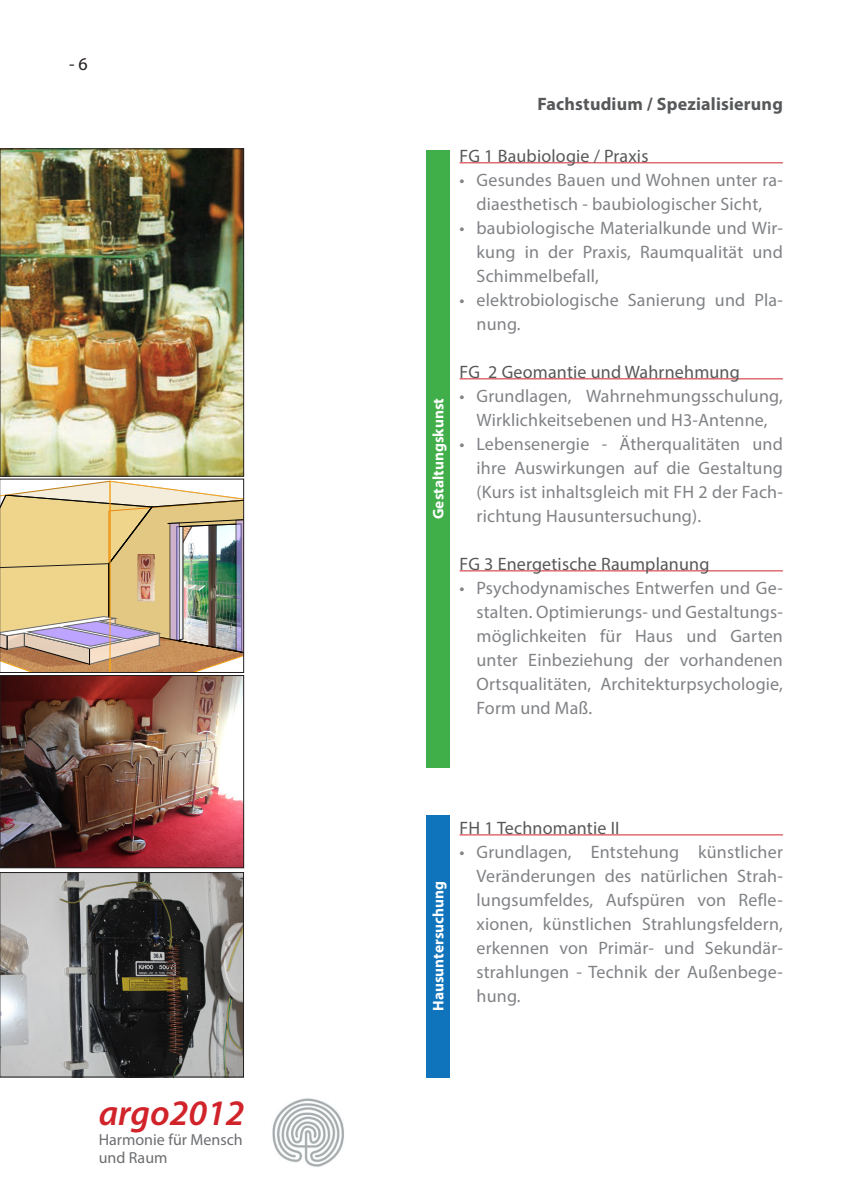
<style>
.page{position:relative;width:851px;height:1202px;background:#fff}
.page>*{position:absolute;margin:0;border:0;box-sizing:border-box;transform-origin:0 0}
.t1{font:italic 600 36px "Myriad Pro";color:#d1232a}
.t2{font:18px/24px "Myriad Pro";letter-spacing:.01em;color:#808285;text-align:justify}
.t3{font:18px "Myriad Pro";letter-spacing:.01em;color:#57585a}
.t4{font:700 18px "Myriad Pro";letter-spacing:.01em;color:#57585a}
.t5{font:18px "Myriad Pro";color:#231f20}
.t6{font:16px/18px "Myriad Pro";color:#6c6d70}
.t7{font:700 15.4px "Myriad Pro";color:#fff}
</style>
<div class="page">
<img style="left:272px;top:1098px;width:72px;height:69px">
<hr style="left:459px;top:162px;width:323px;height:1px;background:#d1232a">
<hr style="left:459px;top:378px;width:323px;height:1px;background:#d1232a">
<hr style="left:459px;top:570px;width:323px;height:1px;background:#d1232a">
<hr style="left:459px;top:834px;width:323px;height:1px;background:#d1232a">
<div style="left:426px;top:150px;width:23px;height:617px;background:#40ae49"></div>
<div style="left:426px;top:815px;width:23px;height:262px;background:#1074bc"></div>
<img style="left:2px;top:151px;width:240px;height:323px">
<div style="left:0;top:149px;width:244px;height:327px;border:1px solid #231f20"></div>
<img style="left:2px;top:481px;width:240px;height:190px">
<img style="left:137px;top:554px;width:18px;height:48px">
<div style="left:0;top:479px;width:244px;height:194px;border:1px solid #231f20"></div>
<img style="left:2px;top:677px;width:240px;height:189px">
<div style="left:0;top:675px;width:244px;height:193px;border:1px solid #231f20"></div>
<img style="left:2px;top:874px;width:240px;height:201px">
<div style="left:0;top:872px;width:244px;height:205px;border:1px solid #231f20"></div>
<p class="t5" style="left:69px;top:52px;width:20px">- 6</p>
<h1 class="t1" style="left:99px;top:1090px;width:147px">argo2012</h1>
<p class="t6" style="left:99px;top:1131px;width:145px">Harmonie für Mensch und Raum</p>
<p class="t4" style="left:537px;top:92px;width:247px">Fachstudium / Spezialisierung</p>
<p class="t7" style="left:428px;top:519px;width:122px;rotate:-90deg">Gestaltungskunst</p>
<p class="t3" style="left:459px;top:145px;width:190px">FG 1 Baubiologie / Praxis</p>
<p class="t2" style="left:459px;top:168px;width:325px;text-align:center">• Gesundes Bauen und Wohnen unter ra&shy;diaesthetisch - baubiologischer Sicht,</p>
<p class="t2" style="left:476px;top:216px;width:308px;text-indent:-17px">• baubiologische Materialkunde und Wir&shy;kung in der Praxis, Raumqualität und Schimmelbefall,</p>
<p class="t2" style="left:476px;top:288px;width:308px;text-indent:-17px">• elektrobiologische Sanierung und Pla&shy;nung.</p>
<p class="t3" style="left:459px;top:361px;width:282px">FG 2 Geomantie und Wahrnehmung</p>
<p class="t2" style="left:459px;top:384px;width:325px;text-align:center">• Grundlagen, Wahrnehmungsschulung,<br>Wirklichkeitsebenen und H3-Antenne,</p>
<p class="t2" style="left:476px;top:432px;width:308px;text-indent:-17px">• Lebensenergie - Ätherqualitäten und ihre Auswirkungen auf die Gestaltung (Kurs ist inhaltsgleich mit FH 2 der Fach&shy;richtung Hausuntersuchung).</p>
<p class="t3" style="left:459px;top:553px;width:251px">FG 3 Energetische Raumplanung</p>
<p class="t2" style="left:476px;top:576px;width:308px;text-indent:-17px">• Psychodynamisches Entwerfen und Ge&shy;stalten. Optimierungs- und Gestaltungs&shy;möglichkeiten für Haus und Garten unter Einbeziehung der vorhandenen Ortsqualitäten, Architekturpsychologie, Form und Maß.</p>
<p class="t7" style="left:428px;top:1011px;width:131px;rotate:-90deg">Hausuntersuchung</p>
<p class="t3" style="left:459px;top:817px;width:161px">FH 1 Technomantie II</p>
<p class="t2" style="left:476px;top:840px;width:308px;text-indent:-17px">• Grundlagen, Entstehung künstlicher Veränderungen des natürlichen Strah&shy;lungsumfeldes, Aufspüren von Refle&shy;xionen, künstlichen Strahlungsfeldern, erkennen von Primär- und Sekundär&shy;strahlungen - Technik der Außenbege&shy;hung.</p>
</div>
